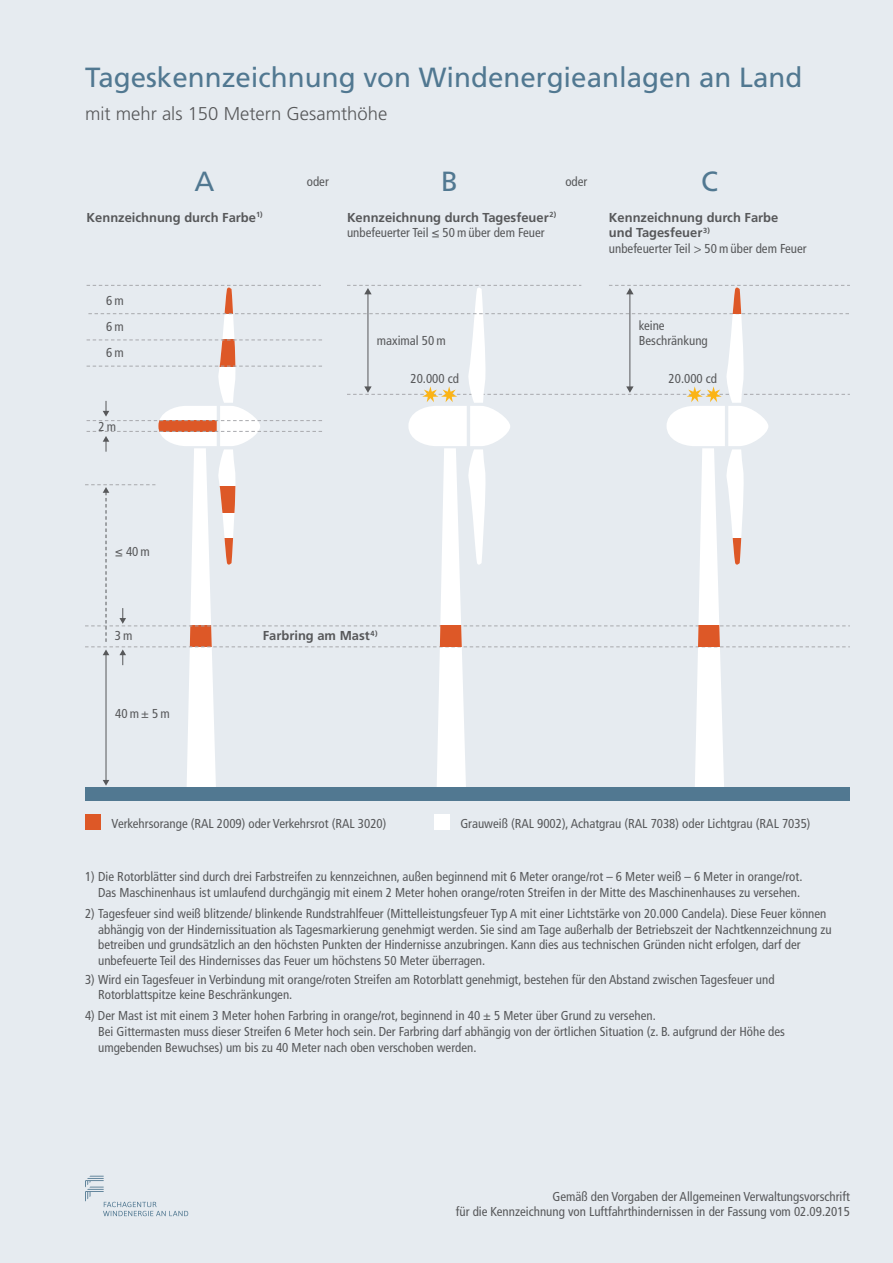
<style>
.page{position:relative;width:893px;height:1263px;background:#e6ebf0}
.page>*{position:absolute;margin:0;border:0;box-sizing:border-box;transform-origin:0 0}
.t1{font:27.75px "Frutiger LT";color:#517891}
.t2{font:300 18.45px "Frutiger LT";color:#57585a}
.t3{font:condensed 12.9px/15.5px "Frutiger LT";color:#57585a}
.t4{font:700 12.9px/15.5px "Frutiger LT";color:#57585a}
.s1{font-weight:400;font-stretch:condensed}
.s2{font-weight:700;font-stretch:normal}
</style>
<div class="page">
<svg style="left:85px;top:1176px;width:103px;height:40px"></svg>
<div style="left:85px;top:788px;width:765px;height:13px;background:#517891"></div>
<svg style="left:85px;top:285px;width:765px;height:503px"></svg>
<div style="left:85px;top:814px;width:16px;height:16px;background:#dd5827"></div>
<div style="left:434px;top:814px;width:15px;height:16px;background:#fff"></div>
<h1 class="t1" style="left:85px;top:61px;width:719px">Tageskennzeichnung von Windenergieanlagen an Land</h1>
<h2 class="t2" style="left:85px;top:104px;width:304px">mit mehr als 150 Metern Gesamthöhe</h2>
<h1 class="t1" style="left:194px;top:165px;width:22px">A</h1>
<p class="t3" style="left:307px;top:174px;width:24px">oder</p>
<h1 class="t1" style="left:441px;top:165px;width:18px">B</h1>
<p class="t3" style="left:565px;top:174px;width:24px">oder</p>
<h1 class="t1" style="left:701px;top:165px;width:18px">C</h1>
<p class="t4" style="left:609px;top:210px;width:199px">Kennzeichnung durch Farbe<br>und Tagesfeuer<sup>3)<br></sup><span class="s1">unbefeuerter Teil &gt; 50 m über dem Feuer</span></p>
<p class="t4" style="left:87px;top:210px;width:177px">Kennzeichnung durch Farbe<sup>1)</sup></p>
<p class="t3" style="left:347px;top:210px;width:211px"><span class="s2">Kennzeichnung durch Tagesfeuer</span><sup>2) </sup>unbefeuerter Teil ≤ 50 m über dem Feuer</p>
<p class="t3" style="left:106px;top:287px;width:19px;line-height:26.2px;text-align:justify">6 m 6 m 6 m</p>
<p class="t3" style="left:98px;top:418px;width:19px">2 m</p>
<p class="t3" style="left:115px;top:544px;width:36px">≤ 40 m</p>
<p class="t3" style="left:115px;top:628px;width:19px">3 m</p>
<p class="t3" style="left:115px;top:706px;width:56px">40 m± 5 m</p>
<p class="t3" style="left:377px;top:333px;width:70px">maximal 50 m</p>
<p class="t3" style="left:410px;top:371px;width:50px">20.000 cd</p>
<p class="t4" style="left:263px;top:628px;width:116px">Farbring am Mast<sup>4)</sup></p>
<p class="t3" style="left:639px;top:317px;width:71px">keine<br>Beschränkung</p>
<p class="t3" style="left:669px;top:371px;width:50px">20.000 cd</p>
<p class="t3" style="left:112px;top:816px;width:276px">Verkehrsorange (RAL 2009) oder Verkehrsrot (RAL 3020)</p>
<p class="t3" style="left:460px;top:816px;width:352px">Grauweiß (RAL 9002), Achatgrau (RAL 7038) oder Lichtgrau (RAL 7035)</p>
<p class="t3" style="left:85px;top:869px;width:719px;text-align:right">1) Die Rotorblätter sind durch drei Farbstreifen zu kennzeichnen, außen beginnend mit 6 Meter orange/rot – 6 Meter weiß – 6 Meter in orange/rot.<br>Das Maschinenhaus ist umlaufend durchgängig mit einem 2 Meter hohen orange/roten Streifen in der Mitte des Maschinenhauses zu versehen.</p>
<p class="t3" style="left:98px;top:906px;width:735px;text-indent:-13px">2) Tagesfeuer sind weiß blitzende/ blinkende Rundstrahlfeuer (Mittelleistungsfeuer Typ A mit einer Lichtstärke von 20.000 Candela). Diese Feuer können abhängig von der Hindernissituation als Tagesmarkierung genehmigt werden. Sie sind am Tage außerhalb der Betriebszeit der Nachtkennzeichnung zu betreiben und grundsätzlich an den höchsten Punkten der Hindernisse anzubringen. Kann dies aus technischen Gründen nicht erfolgen, darf der unbefeuerte Teil des Hindernisses das Feuer um höchstens 50 Meter überragen.</p>
<p class="t3" style="left:98px;top:972px;width:678px;text-indent:-13px">3) Wird ein Tagesfeuer in Verbindung mit orange/roten Streifen am Rotorblatt genehmigt, bestehen für den Abstand zwischen Tagesfeuer und<br>Rotorblattspitze keine Beschränkungen.</p>
<p class="t3" style="left:98px;top:1008px;width:688px;text-indent:-13px">4) Der Mast ist mit einem 3 Meter hohen Farbring in orange/rot, beginnend in 40 ± 5 Meter über Grund zu versehen.<br>Bei Gittermasten muss dieser Streifen 6 Meter hoch sein. Der Farbring darf abhängig von der örtlichen Situation (z. B. aufgrund der Höhe des umgebenden Bewuchses) um bis zu 40 Meter nach oben verschoben werden.</p>
<p class="t3" style="left:456px;top:1189px;width:395px;text-align:right">Gemäß den Vorgaben der Allgemeinen Verwaltungsvorschrift<br>für die Kennzeichnung von Luftfahrthindernissen in der Fassung vom 02.09.2015</p>
</div>
